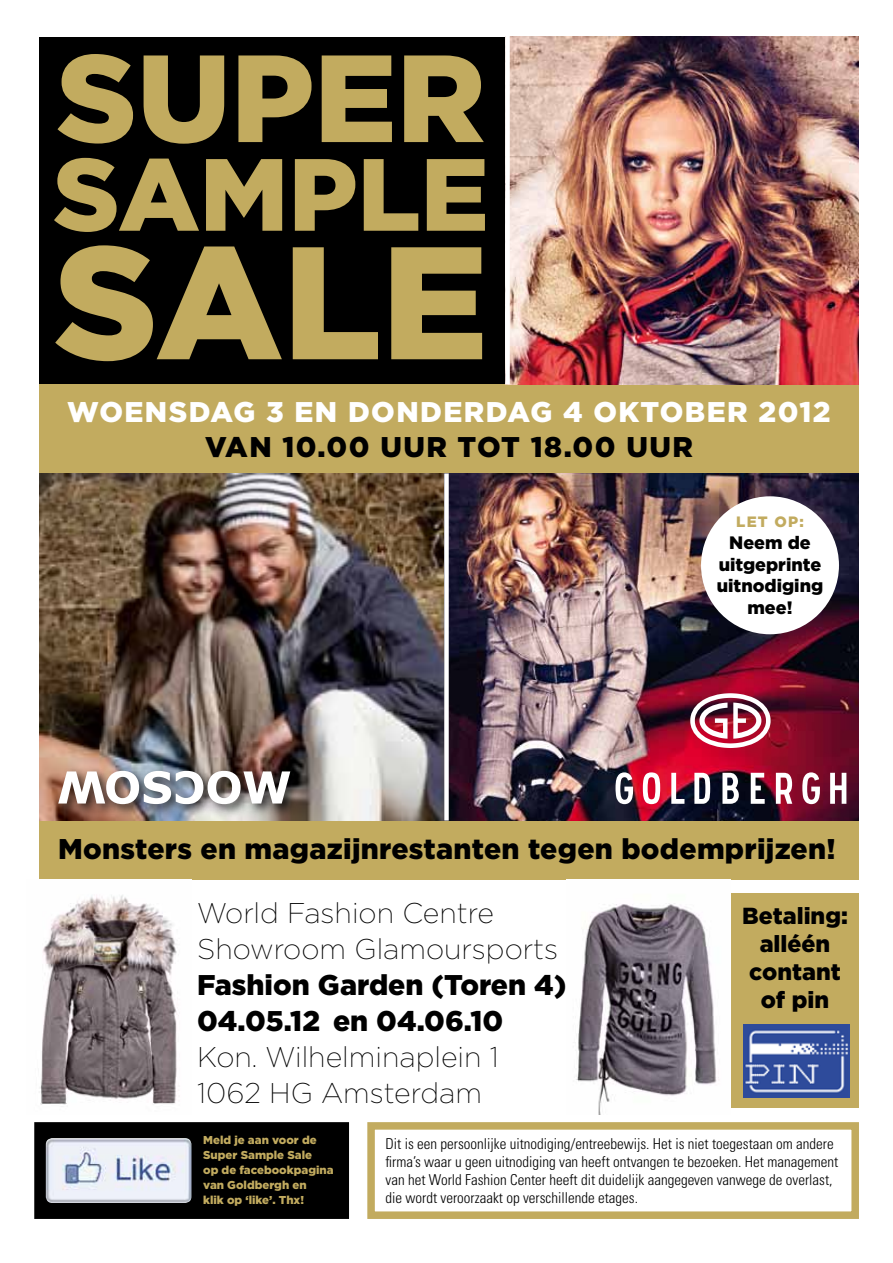
<style>
.page{position:relative;width:893px;height:1263px;background:#fff}
.page>*{position:absolute;margin:0;border:0;box-sizing:border-box;transform-origin:0 0}
.t1{font:900 28.5px/36px "Gotham";letter-spacing:.01em;color:#000}
.t2{font:200 28.5px/36px "Gotham";color:#000}
.t3{font:900 28.5px "Gotham";letter-spacing:.05em;color:#fff}
.t4{font:900 28.5px "Gotham";letter-spacing:.05em;color:#000}
.t5{font:900 23.25px/27.9px "Gotham";color:#000;text-align:center}
.t6{font:900 18px/21.6px "Gotham";color:#000;text-align:center}
.t7{font:300 condensed 15px/18px "Univers";color:#000}
.t8{font:900 15px "Gotham";color:#c2ab5f}
.t9{font:900 11.4px/15px "Gotham";color:#c2ab5f}
</style>
<div class="page">
<div style="left:39px;top:37px;width:466px;height:347px;background:#000"></div>
<div style="left:39px;top:384px;width:820px;height:89px;background:#c2ab5f"></div>
<div style="left:39px;top:804px;width:820px;height:75px;background:#c2ab5f"></div>
<div style="left:367px;top:1122px;width:492px;height:97px;border:8px solid #c2ab5f"></div>
<div style="left:38px;top:1126px;width:307px;height:89px;background:#000"></div>
<div style="left:34px;top:1122px;width:315px;height:97px;border:8px solid #000"></div>
<img style="left:510px;top:37px;width:349px;height:347px">
<svg style="left:55px;top:245px;width:427px;height:116px;fill:#c2ab5f"></svg>
<svg style="left:54px;top:158px;width:431px;height:74px"></svg>
<svg style="left:57px;top:54px;width:427px;height:90px"></svg>
<img style="left:39px;top:473px;width:820px;height:348px">
<div style="left:54px;top:766px;width:249px;height:51px;background:#000;opacity:.75"></div>
<img style="left:58px;top:771px;width:232px;height:33px">
<div style="left:444px;top:473px;width:5px;height:348px;background:#fff"></div>
<div style="left:731px;top:893px;width:128px;height:215px;background:#c2ab5f"></div>
<img style="left:743px;top:1024px;width:107px;height:73px">
<img style="left:690px;top:693px;width:81px;height:55px">
<svg style="left:615px;top:772px;width:18px;height:32px"></svg>
<svg style="left:643px;top:772px;width:17px;height:32px"></svg>
<svg style="left:671px;top:773px;width:13px;height:31px"></svg>
<svg style="left:694px;top:773px;width:16px;height:31px"></svg>
<svg style="left:722px;top:773px;width:17px;height:31px"></svg>
<svg style="left:751px;top:773px;width:14px;height:31px"></svg>
<svg style="left:776px;top:773px;width:16px;height:31px"></svg>
<svg style="left:802px;top:772px;width:18px;height:32px"></svg>
<svg style="left:830px;top:773px;width:16px;height:31px"></svg>
<img style="left:46px;top:1138px;width:145px;height:65px">
<div style="left:701px;top:496px;width:138px;height:138px;background:#fff;border-radius:50%"></div>
<img style="left:40px;top:895px;width:139px;height:210px">
<img style="left:576px;top:903px;width:143px;height:212px">
<h1 class="t3" style="left:67px;top:396px;width:765px">woensdag 3 en donderdag 4 oktober 2012</h1>
<h1 class="t4" style="left:205px;top:430px;width:489px">van 10.00 uur tot 18.00 uur</h1>
<p class="t8" style="left:736px;top:513px;width:69px">LET OP:</p>
<p class="t6" style="left:717px;top:531px;width:108px">Neem de uitgeprinte uitnodiging mee!</p>
<h1 class="t1" style="left:58px;top:830px;width:779px">Monsters en magazijnrestanten tegen bodemprijzen!</h1>
<h1 class="t2" style="left:197px;top:894px;width:362px">World Fashion Centre<br>Showroom Glamoursports</h1>
<h1 class="t1" style="left:197px;top:966px;width:371px">Fashion Garden (Toren 4)<br>04.05.12 en 04.06.10</h1>
<h1 class="t2" style="left:197px;top:1038px;width:303px">Kon. Wilhelminaplein 1<br>1062 HG Amsterdam</h1>
<h2 class="t5" style="left:742px;top:902px;width:107px">Betaling: alléén contant of pin</h2>
<p class="t9" style="left:203px;top:1132px;width:132px">Meld je aan voor de<br>Super Sample Sale<br>op de facebookpagina van Goldbergh en<br>klik op ‘like’. Thx!</p>
<p class="t7" style="left:386px;top:1135px;width:454px">Dit is een persoonlijke uitnodiging/entreebewijs. Het is niet toegestaan om andere firma’s waar u geen uitnodiging van heeft ontvangen te bezoeken. Het management van het World Fashion Center heeft dit duidelijk aangegeven vanwege de overlast, die wordt veroorzaakt op verschillende etages.</p>
</div>
